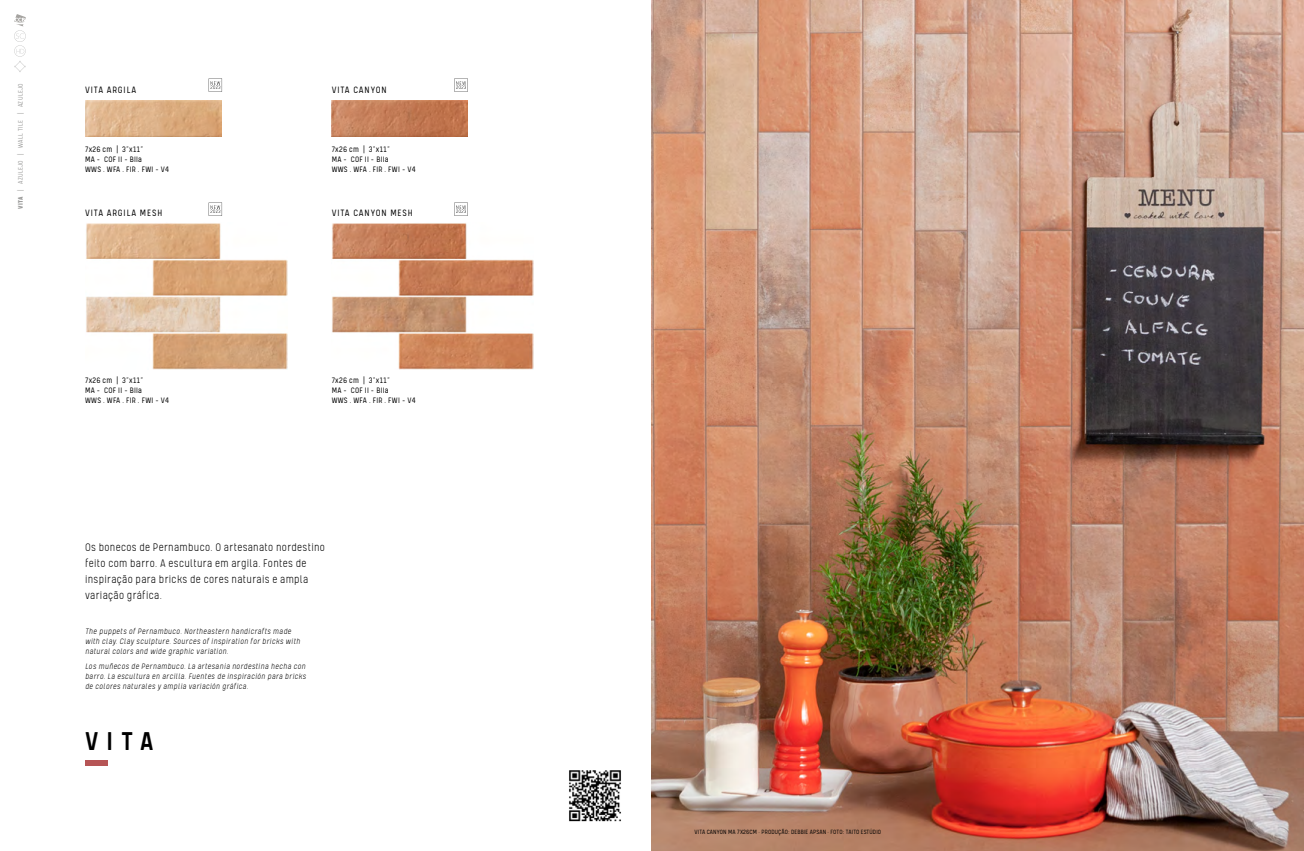
<style>
.page{position:relative;width:1304px;height:851px;background:#fff}
.page>*{position:absolute;margin:0;border:0;box-sizing:border-box;transform-origin:0 0}
.t1{font:500 29.4px "Kelpt A1";color:#000}
.t2{font:300 12.5px/16px "Kelpt A1";letter-spacing:.025em;color:#000}
.t3{font:300 10.5px "Kelpt A1";letter-spacing:.085em;color:#000}
.t4{font:italic 300 9px/10px "Kelpt A1";letter-spacing:.04em;color:#000}
.t5{font:300 9px/9.8px "Kelpt A1";letter-spacing:.03em;color:#000}
.t6{font:300 7.5px "Kelpt A1";letter-spacing:.05em;color:#9d9d9c}
.t7{font:300 7px "Kelpt A1";letter-spacing:.02em;color:#000}
.s1{font-weight:900}
</style>
<div class="page">
<img style="left:652px;top:0;width:652px;height:850px">
<img style="left:85px;top:101px;width:136px;height:35px">
<img style="left:332px;top:101px;width:136px;height:35px">
<div style="left:85px;top:760px;width:23px;height:5px;background:#b65556"></div>
<svg style="left:14px;top:14px;width:12px;height:58px"></svg>
<svg style="left:209px;top:78px;width:13px;height:14px"></svg>
<svg style="left:209px;top:202px;width:13px;height:14px"></svg>
<svg style="left:454px;top:78px;width:14px;height:14px"></svg>
<svg style="left:454px;top:202px;width:14px;height:14px"></svg>
<img style="left:86px;top:223px;width:201px;height:146px">
<img style="left:332px;top:223px;width:202px;height:146px">
<img style="left:569px;top:770px;width:52px;height:52px">
<p class="t6" style="left:16px;top:209px;width:127px;rotate:-90deg"><span class="s1">VITA</span> | AZULEJO | WALL TILE | AZULEJO</p>
<p class="t3" style="left:85px;top:84px;width:53px">VITA ARGILA</p>
<p class="t5" style="left:85px;top:144px;width:86px">7x26 cm | 3”x11”<br>MA - COF II - BIIa<br>WWS . WFA . FIR . FWI - V4</p>
<p class="t3" style="left:85px;top:207px;width:79px">VITA ARGILA MESH</p>
<p class="t3" style="left:332px;top:84px;width:57px">VITA CANYON</p>
<p class="t5" style="left:332px;top:144px;width:86px">7x26 cm | 3”x11”<br>MA - COF II - BIIa<br>WWS . WFA . FIR . FWI - V4</p>
<p class="t3" style="left:332px;top:207px;width:83px">VITA CANYON MESH</p>
<p class="t5" style="left:85px;top:375px;width:86px">7x26 cm | 3”x11”<br>MA - COF II - BIIa<br>WWS . WFA . FIR . FWI - V4</p>
<p class="t5" style="left:332px;top:375px;width:86px">7x26 cm | 3”x11”<br>MA - COF II - BIIa<br>WWS . WFA . FIR . FWI - V4</p>
<h2 class="t2" style="left:85px;top:539px;width:241px">Os bonecos de Pernambuco. O artesanato nordestino feito com barro. A escultura em argila. Fontes de inspiração para bricks de cores naturais e ampla variação gráfica.</h2>
<p class="t4" style="left:85px;top:625px;width:217px">The puppets of Pernambuco. Northeastern handicrafts made with clay. Clay sculpture. Sources of inspiration for bricks with natural colors and wide graphic variation.</p>
<p class="t4" style="left:85px;top:661px;width:223px;text-align:justify">Los muñecos de Pernambuco. La artesanía nordestina hecha con barro. La escultura en arcilla. Fuentes de inspiración para bricks de colores naturales y amplia variación gráfica.</p>
<h1 class="t1" style="left:85px;top:724px;width:70px">VITA</h1>
<p class="t7" style="left:694px;top:828px;width:188px">VITA CANYON MA 7X26CM • PRODUÇÃO: DEBBIE APSAN • FOTO: TAITO ESTÚDIO</p>
</div>
